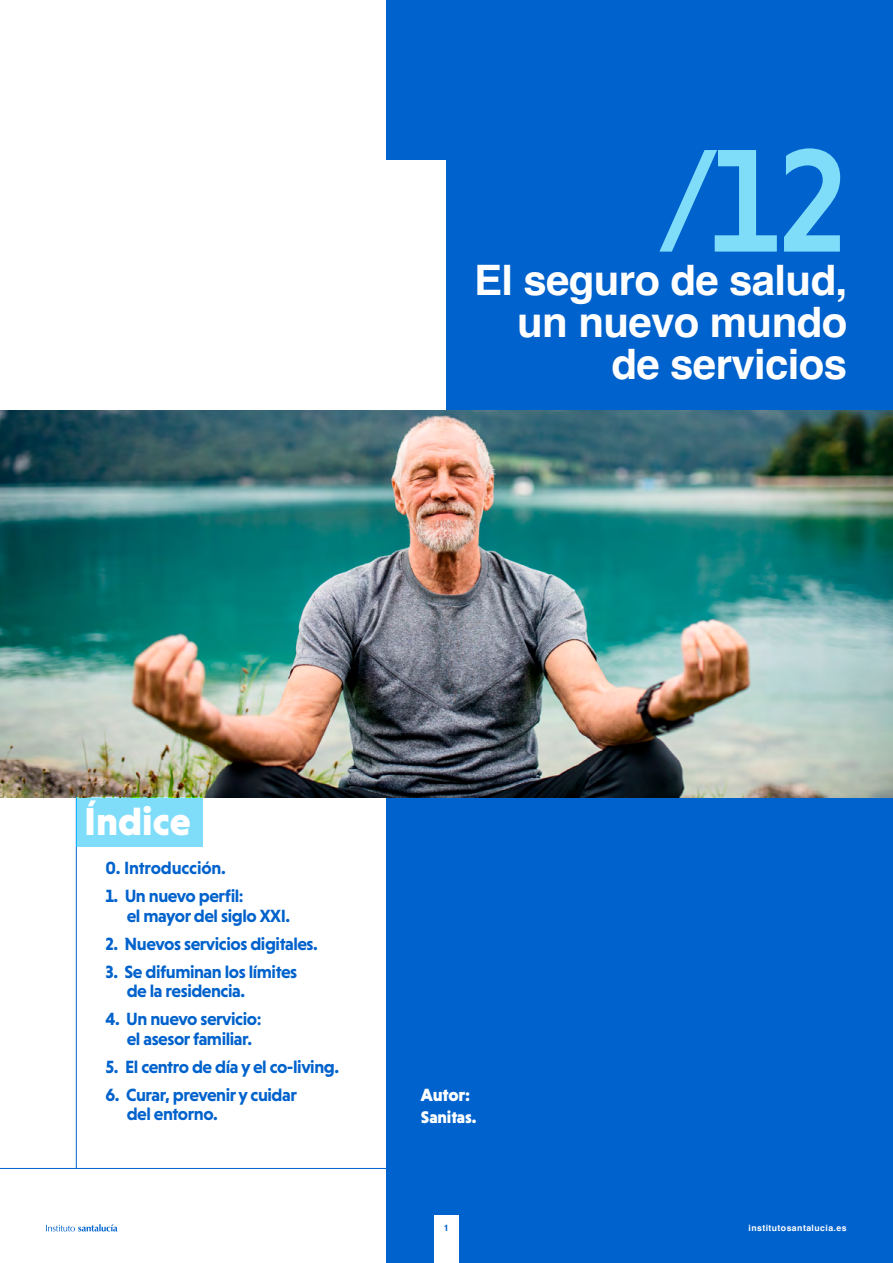
<style>
.page{position:relative;width:893px;height:1263px;background:#fff}
.page>*{position:absolute;margin:0;border:0;box-sizing:border-box;transform-origin:0 0}
.t1{font:500 149.4px "Niveau Grotesk";color:#80ddfa}
.t2{font:700 42px/42px "Helvetica";letter-spacing:-.015em;color:#fff;text-align:right}
.t3{font:900 39.6px "Niveau Grotesk";color:#fff}
.t4{font:700 18px/19.5px "Niveau Grotesk";letter-spacing:-.025em;color:#0062cc}
.t5{font:900 18px "Niveau Grotesk";letter-spacing:-.01em;color:#fff}
.t6{font:900 17.1px "Niveau Grotesk";letter-spacing:-.01em;color:#fff}
.t7{font:700 9px "Helvetica";color:#0062cc}
.t8{font:700 8.7px "Helvetica";letter-spacing:.05em;color:#fff}
</style>
<div class="page">
<div style="left:386px;top:0;width:507px;height:1263px;background:#0062cc"></div>
<div style="left:353px;top:161px;width:93px;height:367px;background:#fff"></div>
<hr style="left:0;top:797px;width:893px;height:1px;background:#0062cc">
<img style="left:0;top:411px;width:893px;height:386px">
<hr style="left:76px;top:797px;width:1px;height:371px;background:#0062cc">
<hr style="left:0;top:1168px;width:386px;height:1px;background:#0062cc">
<div style="left:77px;top:797px;width:126px;height:49px;background:#80ddfa"></div>
<div style="left:434px;top:1215px;width:25px;height:48px;background:#fff"></div>
<svg style="left:46px;top:1224px;width:71px;height:7px"></svg>
<h1 class="t1" style="left:656px;top:115px;width:193px">/12</h1>
<h2 class="t2" style="left:474px;top:264px;width:375px">El seguro de salud, un nuevo mundo de servicios</h2>
<h3 class="t3" style="left:84px;top:798px;width:108px">Índice</h3>
<p class="t4" style="left:105px;top:858px;width:122px">0. Introducción.</p>
<p class="t4" style="left:127px;top:886px;width:165px;text-indent:-21px">1. Un nuevo perfil:<br>el mayor del siglo XXI.</p>
<p class="t4" style="left:105px;top:934px;width:214px">2. Nuevos servicios digitales.</p>
<p class="t4" style="left:127px;top:962px;width:172px;text-indent:-21px">3. Se difuminan los límites de la residencia.</p>
<p class="t4" style="left:127px;top:1009px;width:136px;text-indent:-21px">4. Un nuevo servicio: el asesor familiar.</p>
<p class="t4" style="left:105px;top:1057px;width:235px">5. El centro de día y el co-living.</p>
<p class="t4" style="left:127px;top:1085px;width:172px;text-indent:-21px">6. Curar, prevenir y cuidar del entorno.</p>
<p class="t5" style="left:421px;top:1085px;width:51px">Autor:</p>
<p class="t6" style="left:421px;top:1108px;width:57px">Sanitas.</p>
<p class="t7" style="left:444px;top:1223px;width:7px">1</p>
<p class="t8" style="left:748px;top:1223px;width:100px">institutosantalucia.es</p>
</div>
